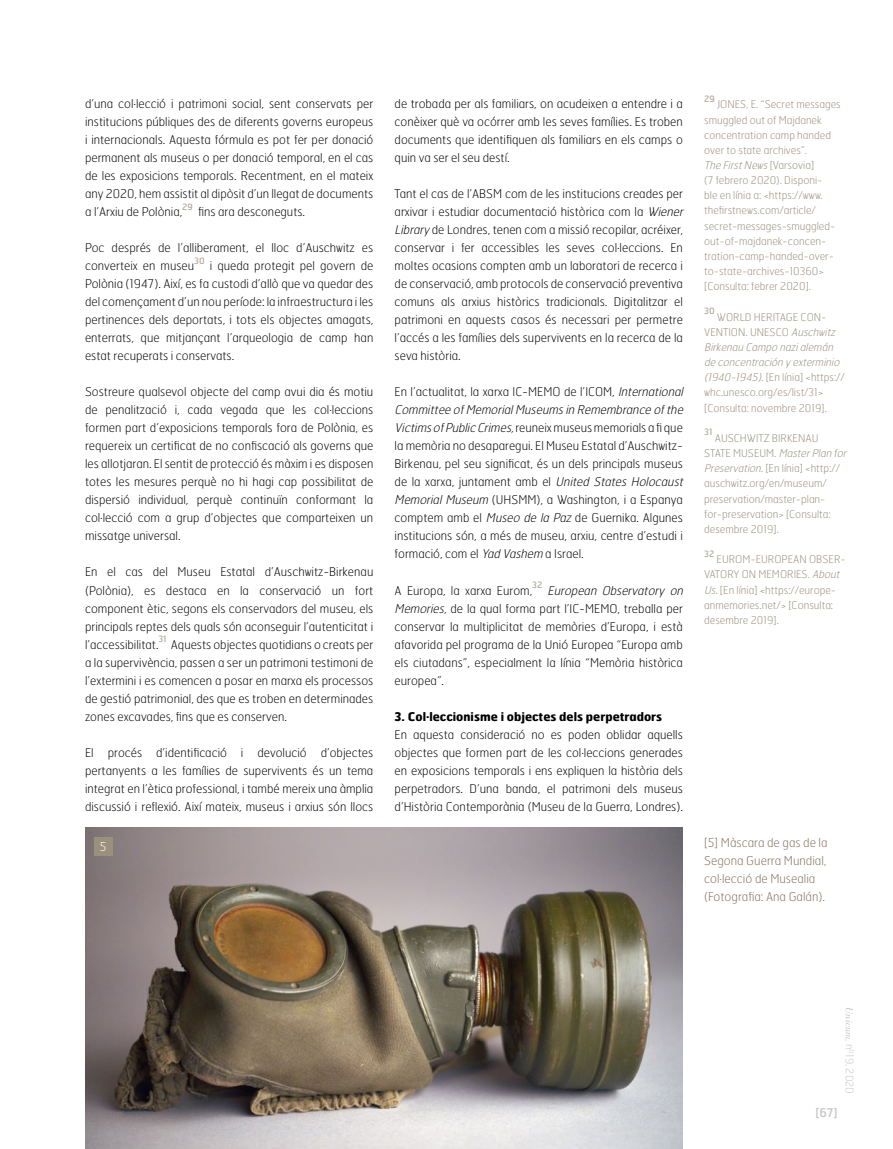
<style>
.page{position:relative;width:893px;height:1149px;background:#fff}
.page>*{position:absolute;margin:0;border:0;box-sizing:border-box;transform-origin:0 0}
.t1{font:100 12.15px/18px "Hermes";color:#80715d}
.t2{font:100 12px/18px "Hermes";color:#000;text-align:justify}
.t3{font:700 12px "Hermes";color:#000}
.t4{font:12px "Hermes";color:#c6c6c6}
.t5{font:100 12px "Hermes";color:#fff}
.t6{font:100 10.65px/15.1px "Hermes";color:#998e7d}
.t7{font:100 10.5px "Hermes";color:#c6c6c6}
.t8{font:8.7px "Hermes";color:#b3aa9e}
.s1{font-style:italic}
.s2{font-family:"Bodoni Std";font-weight:400;font-style:italic}
</style>
<div class="page">
<img style="left:85px;top:827px;width:598px;height:321px">
<div style="left:94px;top:836px;width:19px;height:19px;background:#9b907b"></div>
<p class="t2" style="left:85px;top:94px;width:290px">d’una col·lecció i patrimoni social, sent conservats per institucions públiques des de diferents governs europeus i internacionals. Aquesta fórmula es pot fer per donació permanent als museus o per donació temporal, en el cas de les exposicions temporals. Recentment, en el mateix any 2020, hem assistit al dipòsit d’un llegat de documents a l’Arxiu de Polònia,</p>
<p class="t8" style="left:182px;top:201px;width:12px">29</p>
<p class="t2" style="left:198px;top:202px;width:109px">fins ara desconeguts.</p>
<p class="t2" style="left:85px;top:238px;width:290px">Poc després de l’alliberament, el lloc d’Auschwitz es converteix en museu</p>
<p class="t8" style="left:194px;top:255px;width:12px">30</p>
<p class="t2" style="left:85px;top:256px;width:290px;text-indent:125px">i queda protegit pel govern de Polònia (1947). Així, es fa custodi d’allò que va quedar des del començament d’un nou període: la infraestructura i les pertinences dels deportats, i tots els objectes amagats, enterrats, que mitjançant l’arqueologia de camp han estat recuperats i conservats.</p>
<p class="t2" style="left:85px;top:382px;width:290px">Sostreure qualsevol objecte del camp avui dia és motiu de penalització i, cada vegada que les col·leccions formen part d’exposicions temporals fora de Polònia, es requereix un certificat de no confiscació als governs que les allotjaran. El sentit de protecció és màxim i es disposen totes les mesures perquè no hi hagi cap possibilitat de dispersió individual, perquè continuïn conformant la col·lecció com a grup d’objectes que comparteixen un missatge universal.</p>
<p class="t2" style="left:85px;top:562px;width:290px">En el cas del Museu Estatal d’Auschwitz-Birkenau (Polònia), es destaca en la conservació un fort component ètic, segons els conservadors del museu, els principals reptes dels quals són aconseguir l’autenticitat i l’accessibilitat.</p>
<p class="t8" style="left:158px;top:633px;width:10px">31</p>
<p class="t2" style="left:85px;top:634px;width:290px;text-indent:86px">Aquests objectes quotidians o creats per a la supervivència, passen a ser un patrimoni testimoni de l’extermini i es comencen a posar en marxa els processos de gestió patrimonial, des que es troben en determinades zones excavades, fins que es conserven.</p>
<p class="t2" style="left:85px;top:742px;width:290px">El procés d’identificació i devolució d’objectes pertanyents a les famílies de supervivents és un tema integrat en l’ètica professional, i també mereix una àmplia discussió i reflexió. Així mateix, museus i arxius són llocs</p>
<p class="t5" style="left:100px;top:838px;width:8px">5</p>
<p class="t2" style="left:395px;top:94px;width:290px">de trobada per als familiars, on acudeixen a entendre i a conèixer què va ocórrer amb les seves famílies. Es troben documents que identifiquen als familiars en els camps o quin va ser el seu destí.</p>
<p class="t2" style="left:395px;top:184px;width:293px;text-align:left">Tant el cas de l’ABSM com de les institucions creades per arxivar i estudiar documentació històrica com la <span class="s1">Wiener Library</span> de Londres, tenen com a missió recopilar, acréixer, conservar i fer accessibles les seves col·leccions. En moltes ocasions compten amb un laboratori de recerca i de conservació, amb protocols de conservació preventiva comuns als arxius històrics tradicionals. Digitalitzar el patrimoni en aquests casos és necessari per permetre l’accés a les famílies dels supervivents en la recerca de la seva història.</p>
<p class="t2" style="left:395px;top:382px;width:293px;text-align:left">En l’actualitat, la xarxa IC-MEMO de l’ICOM, <span class="s1">International Committee ofMemorialMuseumsin Remembrance ofthe VictimsofPublic Crimes,</span>reuneix museus memorials a fi que la memòria no desaparegui. El Museu Estatal d’Auschwitz-Birkenau, pel seu significat, és un dels principals museus de la xarxa, juntament amb el <span class="s1">United States Holocaust Memorial Museum</span> (UHSMM), a Washington, i a Espanya comptem amb el <span class="s1">Museo de la Paz</span> de Guernika. Algunes institucions són, a més de museu, arxiu, centre d’estudi i formació, com el <span class="s1">Yad Vashem</span> a Israel.</p>
<p class="t2" style="left:395px;top:580px;width:139px">A Europa, la xarxa Eurom,</p>
<p class="t8" style="left:532px;top:579px;width:12px">32</p>
<p class="t2" style="left:395px;top:580px;width:293px;text-align:left;text-indent:153px"><span class="s1">European Observatory on Memories,</span> de la qual forma part l’IC-MEMO, treballa per conservar la multiplicitat de memòries d’Europa, i està afavorida pel programa de la Unió Europea “Europa amb els ciutadans”, especialment la línia “Memòria històrica europea”.</p>
<p class="t3" style="left:395px;top:708px;width:269px">3. Col·leccionisme i objectes dels perpetradors</p>
<p class="t2" style="left:395px;top:724px;width:290px">En aquesta consideració no es poden oblidar aquells objectes que formen part de les col·leccions generades en exposicions temporals i ens expliquen la història dels perpetradors. D’una banda, el patrimoni dels museus d’Història Contemporània (Museu de la Guerra, Londres).</p>
<p class="t8" style="left:704px;top:93px;width:12px">29</p>
<p class="t6" style="left:704px;top:97px;width:138px;text-indent:13px">JONES, E. “Secret messages smuggled out of Majdanek concentration camp handed over to state archives”.<br><span class="s1">The FirstNews</span>[ Va r s o v i a ]<br>(7 febrero 2020). Disponi-<br>ble en línia a: &lt;https://www. thefirstnews.com/article/ secret-messages-smuggled&shy;out-of-majdanek-concen&shy;tration-camp-handed-over&shy;to-state-archives-10360&gt; [Consulta: febrer 2020].</p>
<p class="t8" style="left:704px;top:305px;width:12px">30</p>
<p class="t6" style="left:704px;top:309px;width:142px;text-indent:13px">WORLD HERITAGE CON-<br>VENTION. UNESCO <span class="s1">Auschwitz<br>Birkenau Campo nazialemán de concentración y exterminio (1940-1945).</span>[En línia] &lt;https:// whc.unesco.org/es/list/31&gt; [Consulta: novembre 2019].</p>
<p class="t8" style="left:704px;top:426px;width:10px">31</p>
<p class="t6" style="left:704px;top:430px;width:146px;text-indent:11px">AUSCHWITZ BIRKENAU<br>S TAT E M U S E U M . <span class="s1">MasterPlan for<br>Preservation.</span>[En línia] &lt;http:// auschwitz.org/en/museum/ preservation/master-plan&shy;for-preservation&gt; [Consulta: desembre 2019].</p>
<p class="t8" style="left:704px;top:548px;width:12px">32</p>
<p class="t6" style="left:704px;top:551px;width:143px;text-indent:12px">EUROM-EUROPEAN OBSER-<br>VATORY ON MEMORIES. <span class="s1">About<br>Us.</span>[En línia] &lt;https://europe&shy;anmemories.net/&gt; [Consulta: desembre 2019].</p>
<p class="t1" style="left:704px;top:832px;width:125px">[5] Màscara de gas de la<br>Segona Guerra Mundial, col·lecció de Musealia (Fotografia: Ana Galán).</p>
<p class="t4" style="left:815px;top:1104px;width:24px">[67]</p>
<p class="t7" style="left:856px;top:1006px;width:88px;rotate:90deg"><span class="s2">Unicum</span>, nº19, 2020</p>
</div>
